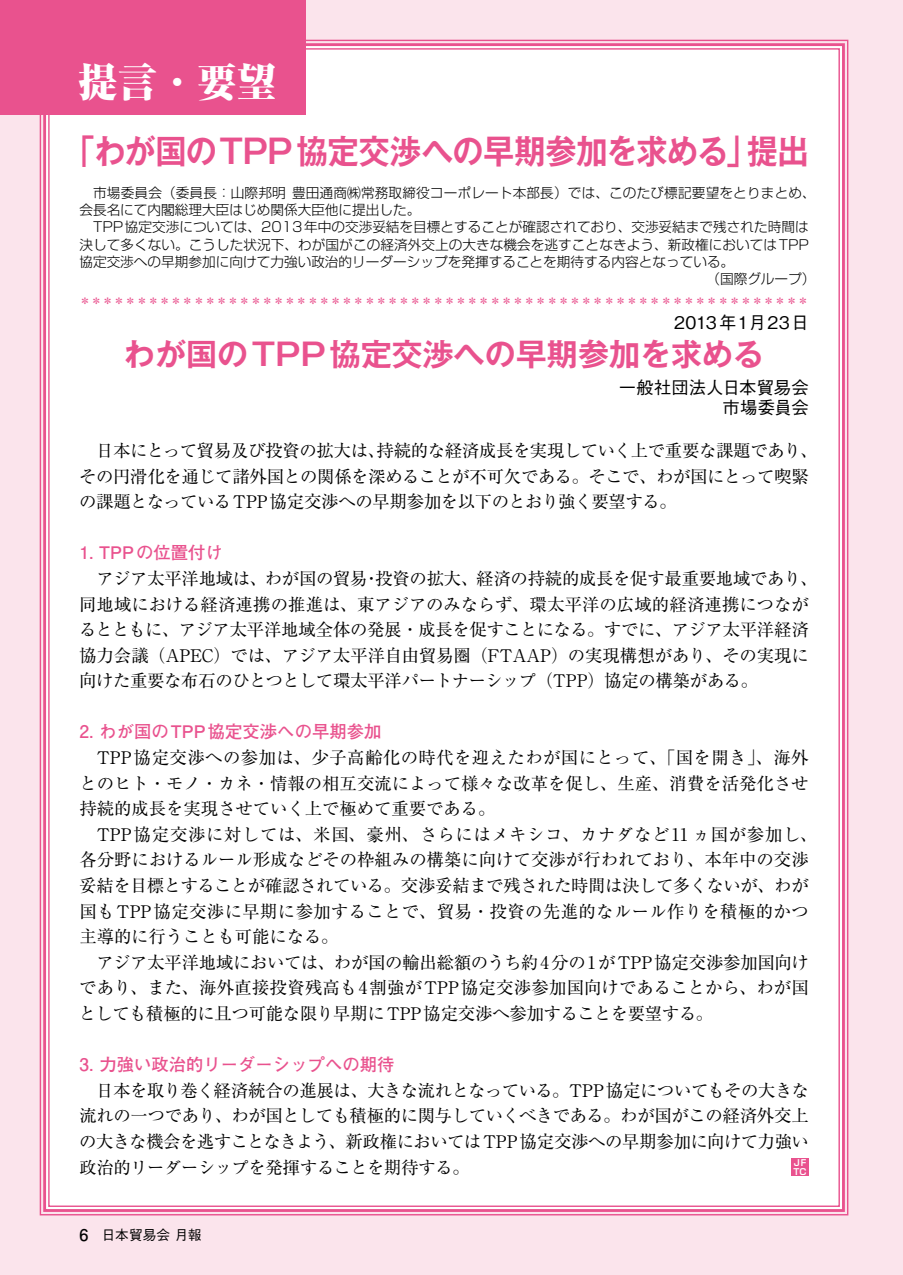
<style>
.page{position:relative;width:903px;height:1275px;background:#fbe4ec}
.page>*{position:absolute;margin:0;border:0;box-sizing:border-box;transform-origin:0 0}
.t1{font:800 expanded 39.73px "Ryumin Pro";color:#fff}
.t2{font:700 33.43px "Gothic MB101 Pro De";letter-spacing:-.01em;color:#e9528e;scale:.93 1}
.t3{font:700 30.97px "Gothic MB101 Pro De";color:#e9528e}
.t4{font:17.32px/25.6px "Ryumin Pro";letter-spacing:-.01em;color:#000}
.t5{font:700 17.32px "Futo Go B101 Pro";color:#e9528e}
.t6{font:500 17.32px/19.8px "Gothic BBB Pro";letter-spacing:.005em;color:#000;text-align:right}
.t7{font:500 17.32px "Gothic BBB Pro";letter-spacing:.025em;color:#000}
.t8{font:300 13.65px "Shin Go Pro";color:#000}
.t9{font:500 13.65px "Gothic BBB Pro";color:#000}
.t10{font:11.2px "Ryumin Pro";color:#e9528e}
.t11{font:700 8.75px/8.8px "Shin Go Pro De";color:#fff}
.s1{font-weight:300}
.s2{font-family:"Futo Go B101 Pro";font-weight:700;font-size:16.1px}
</style>
<div class="page">
<div style="left:39px;top:39px;width:810px;height:1177px;background:#fff"></div>
<div style="left:0;top:0;width:305px;height:114px;background:#e9528e"></div>
<div style="left:791px;top:1158px;width:18px;height:18px;background:#e9528e"></div>
<h1 class="t1" style="left:78px;top:51px;width:200px">提言・要望</h1>
<h2 class="t2" style="left:64px;top:123px;width:802px">「わが国のTPP協定交渉への早期参加を求める」提出</h2>
<p class="t8" style="left:79px;top:181px;width:738px">　市場委員会（委員長：山際邦明 豊田通商㈱常務取締役コーポレート本部長）では、このたび標記要望をとりまとめ、</p>
<p class="t8" style="left:79px;top:199px;width:343px">会長名にて内閣総理大臣はじめ関係大臣他に提出した。</p>
<p class="t8" style="left:79px;top:216px;width:731px">　TPP協定交渉については、2013年中の交渉妥結を目標とすることが確認されており、交渉妥結まで残された時間は</p>
<p class="t8" style="left:79px;top:233px;width:731px">決して多くない。こうした状況下、わが国がこの経済外交上の大きな機会を逃すことなきよう、新政権においてはTPP</p>
<p class="t8" style="left:79px;top:251px;width:656px">協定交渉への早期参加に向けて力強い政治的リーダーシップを発揮することを期待する内容となっている。</p>
<p class="t8" style="left:706px;top:268px;width:111px">（国際グループ）</p>
<p class="t10" style="left:79px;top:292px;width:731px">＊＊＊＊＊＊＊＊＊＊＊＊＊＊＊＊＊＊＊＊＊＊＊＊＊＊＊＊＊＊＊＊＊＊＊＊＊＊＊＊＊＊＊＊＊＊＊＊＊＊＊＊＊＊＊＊＊＊＊＊＊＊＊<span class="s1">＊</span></p>
<p class="t7" style="left:674px;top:309px;width:136px">2013年1月23日</p>
<h3 class="t3" style="left:124px;top:328px;width:641px">わが国のTPP協定交渉への早期参加を求める</h3>
<p class="t6" style="left:619px;top:375px;width:191px">一般社団法人日本貿易会市場委員会</p>
<p class="t4" style="left:79px;top:436px;width:740px;text-indent:17px">日本にとって貿易及び投資の拡大は、持続的な経済成長を実現していく上で重要な課題であり、その円滑化を通じて諸外国との関係を深めることが不可欠である。そこで、わが国にとって喫緊の課題となっているTPP協定交渉への早期参加を以下のとおり強く要望する。</p>
<p class="t5" style="left:79px;top:539px;width:145px">1. TPPの位置付け</p>
<p class="t4" style="left:79px;top:564px;width:740px;text-indent:17px">アジア太平洋地域は、わが国の貿易・投資の拡大、経済の持続的成長を促す最重要地域であり、同地域における経済連携の推進は、東アジアのみならず、環太平洋の広域的経済連携につながるとともに、アジア太平洋地域全体の発展・成長を促すことになる。すでに、アジア太平洋経済協力会議（APEC）では、アジア太平洋自由貿易圏（FTAAP）の実現構想があり、その実現に向けた重要な布石のひとつとして環太平洋パートナーシップ（TPP）協定の構築がある。</p>
<p class="t5" style="left:79px;top:718px;width:304px">2. わが国のTPP協定交渉への早期参加</p>
<p class="t4" style="left:79px;top:744px;width:731px;text-align:justify;text-indent:17px">TPP協定交渉への参加は、少子高齢化の時代を迎えたわが国にとって、「国を開き」、海外とのヒト・モノ・カネ・情報の相互交流によって様々な改革を促し、生産、消費を活発化させ持続的成長を実現させていく上で極めて重要である。</p>
<p class="t4" style="left:79px;top:820px;width:740px;text-indent:17px">TPP協定交渉に対しては、米国、豪州、さらにはメキシコ、カナダなど11 ヵ国が参加し、各分野におけるルール形成などその枠組みの構築に向けて交渉が行われており、本年中の交渉妥結を目標とすることが確認されている。交渉妥結まで残された時間は決して多くないが、わが国もTPP協定交渉に早期に参加することで、貿易・投資の先進的なルール作りを積極的かつ主導的に行うことも可能になる。</p>
<p class="t4" style="left:79px;top:948px;width:731px;text-align:justify;text-indent:18px">アジア太平洋地域においては、わが国の輸出総額のうち約 4分の 1がTPP協定交渉参加国向けであり、また、海外直接投資残高も4割強がTPP協定交渉参加国向けであることから、わが国としても積極的に且つ可能な限り早期にTPP協定交渉へ参加することを要望する。</p>
<p class="t5" style="left:79px;top:1051px;width:317px">3. 力強い政治的リーダーシップへの期待</p>
<p class="t4" style="left:79px;top:1076px;width:731px;text-align:justify;text-indent:17px">日本を取り巻く経済統合の進展は、大きな流れとなっている。TPP協定についてもその大きな流れの一つであり、わが国としても積極的に関与していくべきである。わが国がこの経済外交上の大きな機会を逃すことなきよう、新政権においてはTPP協定交渉への早期参加に向けて力強い政治的リーダーシップを発揮することを期待する。</p>
<p class="t11" style="left:793px;top:1157px;width:15px">JF<br>TC</p>
<p class="t9" style="left:79px;top:1224px;width:123px"><span class="s2">6</span>　日本貿易会 月報</p>
</div>
